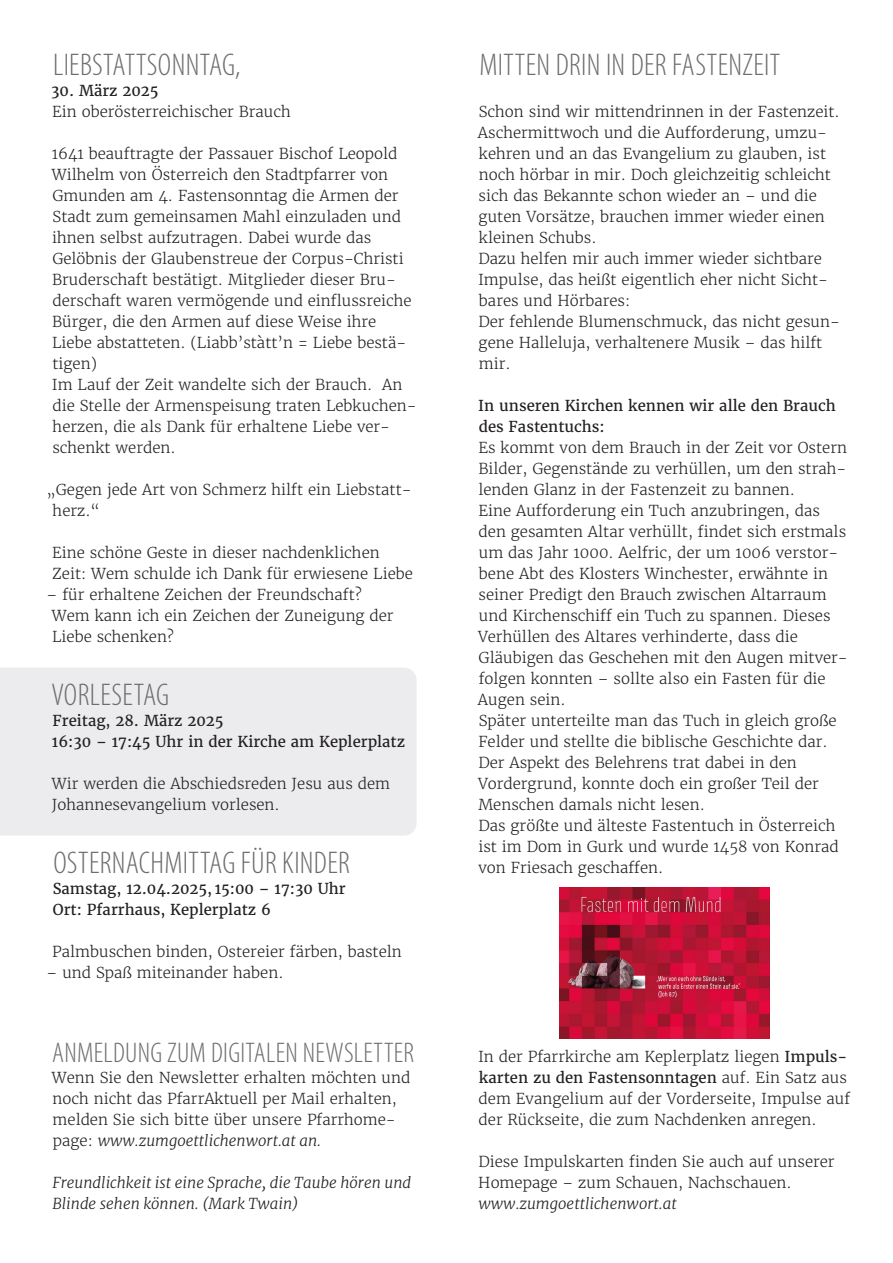
<style>
.page{position:relative;width:893px;height:1263px;background:#fff}
.page>*{position:absolute;margin:0;border:0;box-sizing:border-box;transform-origin:0 0}
.brot{font:300 condensed 31.5px "Myriad Pro";letter-spacing:.01em;color:#6c6d70}
.brot-2{font:300 condensed 28.5px "Myriad Pro";letter-spacing:.01em;color:#6c6d70}
.brot-3{font:300 15px/21px "Merriweather";color:#231f20}
.brot-4{font:15px/21px "Merriweather";color:#231f20}
.brot-5{font:italic 300 15px/21px "Merriweather";color:#231f20}
.s1{font-style:italic}
.s2{font-weight:400}
</style>
<div class="page">
<div style="left:0;top:668px;width:417px;height:168px;background:#ececee"></div>
<img style="left:559px;top:888px;width:211px;height:151px">
<p class="brot" style="left:53px;top:46px;width:189px">LIEBSTATTSONNTAG,</p>
<p class="brot-4" style="left:51px;top:80px;width:109px">30. März 2025</p>
<p class="brot-3" style="left:52px;top:101px;width:240px">Ein oberösterreichischer Brauch</p>
<p class="brot-3" style="left:52px;top:143px;width:361px">1641 beauftragte der Passauer Bischof Leopold Wilhelm von Österreich den Stadtpfarrer von Gmunden am 4. Fastensonntag die Armen der Stadt zum gemeinsamen Mahl einzuladen und ihnen selbst aufzutragen. Dabei wurde das Gelöbnis der Glaubenstreue der Corpus-Christi Bruderschaft bestätigt. Mitglieder dieser Bru&shy;derschaft waren vermögende und einflussreiche Bürger, die den Armen auf diese Weise ihre Liebe abstatteten. (Liabb’stàtt’n = Liebe bestä&shy;tigen)</p>
<p class="brot-3" style="left:52px;top:374px;width:366px">Im Lauf der Zeit wandelte sich der Brauch. An die Stelle der Armenspeisung traten Lebkuchen&shy;herzen, die als Dank für erhaltene Liebe ver&shy;schenkt werden.</p>
<p class="brot-3" style="left:53px;top:479px;width:360px;text-indent:-6px">„Gegen jede Art von Schmerz hilft ein Liebstatt&shy;herz.“</p>
<p class="brot-3" style="left:52px;top:542px;width:362px">Eine schöne Geste in dieser nachdenklichen<br>Zeit: Wem schulde ich Dank für erwiesene Liebe</p>
<p class="brot-3" style="left:47px;top:584px;width:317px">– für erhaltene Zeichen der Freundschaft?</p>
<p class="brot-3" style="left:52px;top:605px;width:343px">Wem kann ich ein Zeichen der Zuneigung der<br>Liebe schenken?</p>
<p class="brot" style="left:51px;top:676px;width:119px">VORLESETAG</p>
<p class="brot-4" style="left:53px;top:710px;width:173px">Freitag, 28. März 2025</p>
<p class="brot-4" style="left:52px;top:731px;width:355px">16:30 – 17:45 Uhr in der Kirche am Keplerplatz</p>
<p class="brot-3" style="left:52px;top:773px;width:340px">Wir werden die Abschiedsreden Jesu aus dem<br>Johannesevangelium vorlesen.</p>
<p class="brot" style="left:53px;top:844px;width:298px">OSTERNACHMITTAG FÜR KINDER</p>
<p class="brot-4" style="left:53px;top:878px;width:295px">Samstag, 12.04.2025, 15:00 – 17:30 Uhr</p>
<p class="brot-4" style="left:53px;top:899px;width:220px">Ort: Pfarrhaus, Keplerplatz 6</p>
<p class="brot-3" style="left:52px;top:941px;width:351px">Palmbuschen binden, Ostereier färben, basteln</p>
<p class="brot-3" style="left:47px;top:962px;width:238px">– und Spaß miteinander haben.</p>
<p class="brot-2" style="left:52px;top:1036px;width:363px">ANMELDUNG ZUM DIGITALEN NEWSLETTER</p>
<p class="brot-3" style="left:52px;top:1067px;width:360px">Wenn Sie den Newsletter erhalten möchten und noch nicht das PfarrAktuell per Mail erhalten, melden Sie sich bitte über unsere Pfarrhome&shy;page: <span class="s1">www.zumgoettlichenwort.at an.</span></p>
<p class="brot-5" style="left:52px;top:1172px;width:360px">Freundlichkeit ist eine Sprache, die Taube hören und<br>Blinde sehen können. (Mark Twain)</p>
<p class="brot" style="left:479px;top:46px;width:302px">MITTEN DRIN IN DER FASTENZEIT</p>
<p class="brot-3" style="left:478px;top:101px;width:363px">Schon sind wir mittendrinnen in der Fastenzeit.<br>Aschermittwoch und die Aufforderung, umzu&shy;kehren und an das Evangelium zu glauben, ist noch hörbar in mir. Doch gleichzeitig schleicht sich das Bekannte schon wieder an – und die guten Vorsätze, brauchen immer wieder einen kleinen Schubs.</p>
<p class="brot-3" style="left:478px;top:248px;width:352px">Dazu helfen mir auch immer wieder sichtbare<br>Impulse, das heißt eigentlich eher nicht Sicht&shy;bares und Hörbares:</p>
<p class="brot-3" style="left:478px;top:311px;width:363px">Der fehlende Blumenschmuck, das nicht gesun&shy;gene Halleluja, verhaltenere Musik – das hilft mir .</p>
<p class="brot-4" style="left:478px;top:395px;width:359px">In unseren Kirchen kennen wir alle den Brauch des Fastentuchs:</p>
<p class="brot-3" style="left:478px;top:437px;width:370px;text-align:justify">Es kommt von dem Brauch in der Zeit vor Ostern Bilder, Gegenstände zu verhüllen, um den strah&shy;lenden Glanz in der Fastenzeit zu bannen.</p>
<p class="brot-3" style="left:478px;top:500px;width:371px">Eine Aufforderung ein Tuch anzubringen, das den gesamten Altar verhüllt, findet sich erstmals um das Jahr 1000. Aelfric, der um 1006 verstor&shy;bene Abt des Klosters Winchester, erwähnte in seiner Predigt den Brauch zwischen Altarraum und Kirchenschiff ein Tuch zu spannen. Dieses Verhüllen des Altares verhinderte, dass die Gläubigen das Geschehen mit den Augen mitver&shy;folgen konnten – sollte also ein Fasten für die Augen sein.</p>
<p class="brot-3" style="left:478px;top:710px;width:360px">Später unterteilte man das Tuch in gleich große Felder und stellte die biblische Geschichte dar.<br>Der Aspekt des Belehrens trat dabei in den Vordergrund, konnte doch ein großer Teil der Menschen damals nicht lesen.</p>
<p class="brot-3" style="left:478px;top:815px;width:362px">Das größte und älteste Fastentuch in Österreich ist im Dom in Gurk und wurde 1458 von Konrad von Friesach geschaffen.</p>
<p class="brot-3" style="left:478px;top:1046px;width:374px">In der Pfarrkirche am Keplerplatz liegen <span class="s2">Impuls&shy;karten zu den Fastensonntagen</span> auf. Ein Satz aus dem Evangelium auf der Vorderseite, Impulse auf der Rückseite, die zum Nachdenken anregen.</p>
<p class="brot-3" style="left:478px;top:1151px;width:358px">Diese Impulskarten finden Sie auch auf unserer<br>Homepage – zum Schauen, Nachschauen.</p>
<p class="brot-5" style="left:478px;top:1193px;width:200px">www.zumgoettlichenwort.at</p>
</div>
